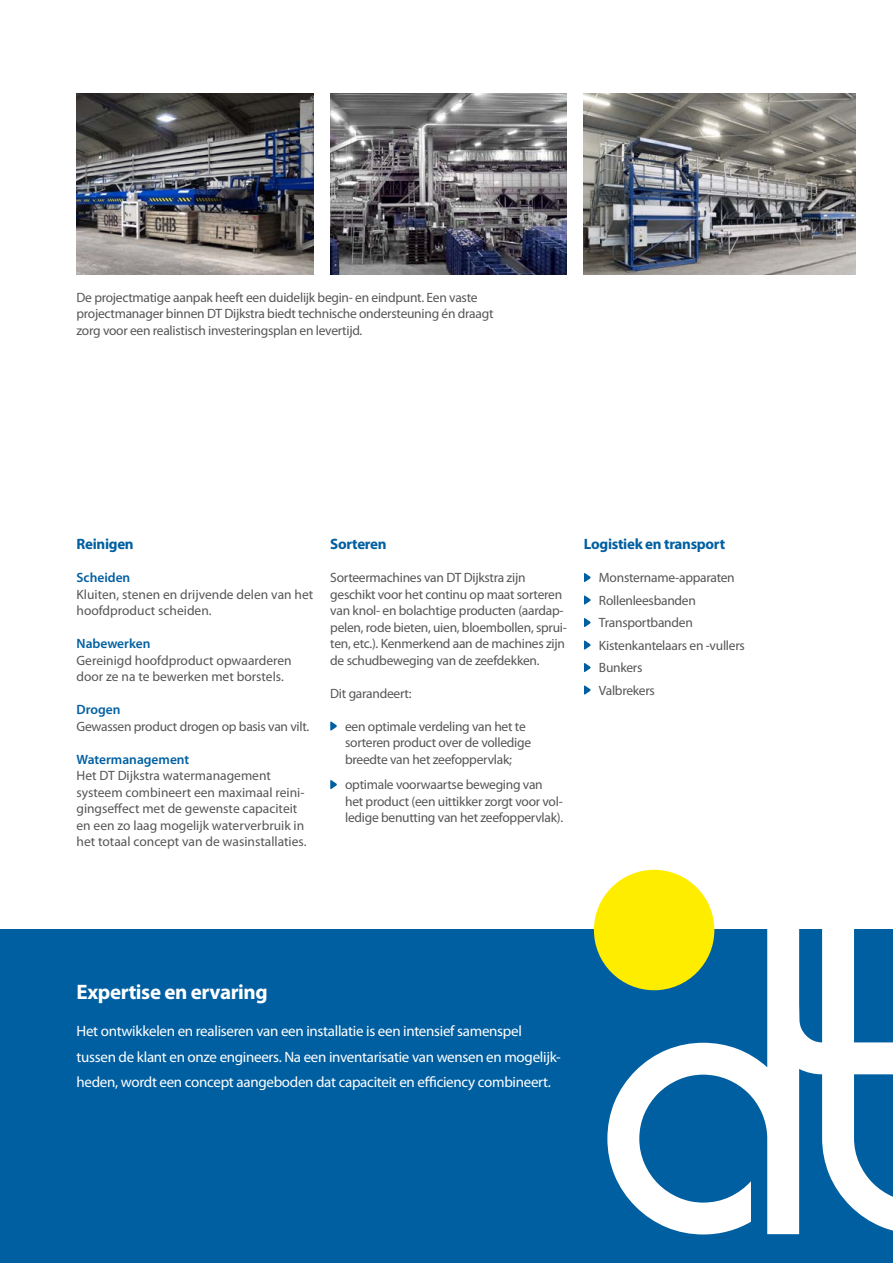
<style>
.page{position:relative;width:893px;height:1263px;background:#fff}
.page>*{position:absolute;margin:0;border:0;box-sizing:border-box;transform-origin:0 0}
.t1{font:700 21px "Myriad Pro";letter-spacing:-.02em;color:#fff}
.t2{font:15px/25.5px "Myriad Pro";letter-spacing:-.02em;color:#fff}
.t3{font:700 15px "Myriad Pro";letter-spacing:-.02em;color:#005fa1}
.t4{font:13.5px/16.5px "Myriad Pro";letter-spacing:-.02em;color:#565655}
.t5{font:13.5px/16.5px "Myriad Pro";color:#565655}
.t6{font:600 13.5px "Myriad Pro";color:#005fa1}
</style>
<div class="page">
<div style="left:0;top:929px;width:893px;height:334px;background:#005fa1"></div>
<div style="left:594px;top:870px;width:120px;height:120px;background:#ffed00;border-radius:50%"></div>
<svg style="left:607px;top:885px;width:286px;height:349px"></svg>
<img style="left:584px;top:93px;width:272px;height:182px">
<img style="left:330px;top:93px;width:237px;height:182px">
<img style="left:77px;top:93px;width:236px;height:182px">
<svg style="left:330px;top:721px;width:7px;height:10px"></svg>
<svg style="left:330px;top:780px;width:7px;height:9px"></svg>
<svg style="left:584px;top:573px;width:7px;height:9px"></svg>
<svg style="left:584px;top:595px;width:7px;height:10px"></svg>
<svg style="left:584px;top:618px;width:7px;height:9px"></svg>
<svg style="left:584px;top:640px;width:7px;height:10px"></svg>
<svg style="left:584px;top:663px;width:7px;height:9px"></svg>
<svg style="left:584px;top:685px;width:7px;height:10px"></svg>
<p class="t4" style="left:77px;top:289px;width:418px">De projectmatige aanpak heeft een duidelijk begin- en eindpunt. Een vaste projectmanager binnen DT Dijkstra biedt technische ondersteuning én draagt zorg voor een realistisch investeringsplan en levertijd.</p>
<p class="t3" style="left:77px;top:534px;width:59px">Reinigen</p>
<p class="t3" style="left:330px;top:534px;width:58px">Sorteren</p>
<p class="t3" style="left:584px;top:534px;width:143px">Logistiek en transport</p>
<p class="t6" style="left:77px;top:569px;width:55px">Scheiden</p>
<p class="t5" style="left:77px;top:586px;width:238px">Kluiten, stenen en drijvende delen van het hoofdproduct scheiden.</p>
<p class="t6" style="left:77px;top:635px;width:75px">Nabewerken</p>
<p class="t5" style="left:77px;top:652px;width:217px">Gereinigd hoofdproduct opwaarderen door ze na te bewerken met borstels.</p>
<p class="t6" style="left:77px;top:701px;width:45px">Drogen</p>
<p class="t4" style="left:77px;top:718px;width:234px">Gewassen product drogen op basis van vilt.</p>
<p class="t6" style="left:77px;top:750px;width:114px">Watermanagement</p>
<p class="t5" style="left:77px;top:767px;width:231px">Het DT Dijkstra watermanagement systeem combineert een maximaal reini&shy;gingseffect met de gewenste capaciteit en een zo laag mogelijk waterverbruik in het totaal concept van de wasinstallaties.</p>
<p class="t4" style="left:330px;top:569px;width:238px">Sorteermachines van DT Dijkstra zijn geschikt voor het continu op maat sorteren van knol- en bolachtige producten (aardap&shy;pelen, rode bieten, uien, bloembollen, sprui&shy;ten, etc.). Kenmerkend aan de machines zijn de schudbeweging van de zeefdekken.</p>
<p class="t4" style="left:330px;top:685px;width:83px">Dit garandeert:</p>
<p class="t4" style="left:345px;top:718px;width:188px">een optimale verdeling van het te sorteren product over de volledige breedte van het zeefoppervlak;</p>
<p class="t4" style="left:345px;top:776px;width:220px">optimale voorwaartse beweging van het product (een uittikker zorgt voor vol&shy;ledige benutting van het zeefoppervlak).</p>
<p class="t4" style="left:599px;top:569px;width:137px">Monstername-apparaten</p>
<p class="t4" style="left:599px;top:592px;width:98px">Rollenleesbanden</p>
<p class="t4" style="left:599px;top:614px;width:95px">Transportbanden</p>
<p class="t4" style="left:599px;top:637px;width:147px">Kistenkantelaars en -vullers</p>
<p class="t4" style="left:599px;top:659px;width:45px">Bunkers</p>
<p class="t4" style="left:599px;top:682px;width:57px">Valbrekers</p>
<p class="t1" style="left:77px;top:978px;width:193px">Expertise en ervaring</p>
<p class="t2" style="left:77px;top:1018px;width:486px">Het ontwikkelen en realiseren van een installatie is een intensief samenspel tussen de klant en onze engineers. Na een inventarisatie van wensen en mogelijk&shy;heden, wordt een concept aangeboden dat capaciteit en efficiency combineert.</p>
</div>
